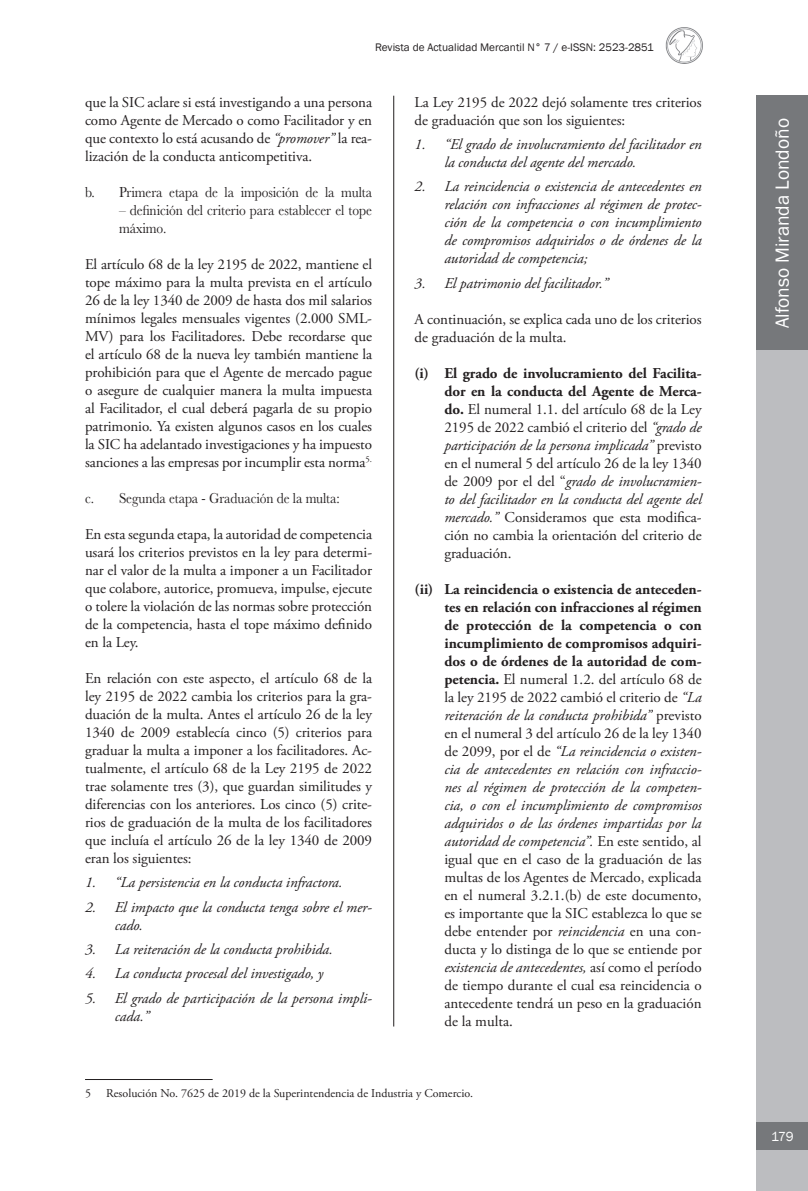
<style>
.page{position:relative;width:808px;height:1191px;background:#fff}
.page>*{position:absolute;margin:0;border:0;box-sizing:border-box;transform-origin:0 0}
.t1{font:19.5px "Franklin Gothic";color:#fff}
.t2{font:15px/18px "Adobe Garamond Pro";letter-spacing:-.005em;color:#231f20;text-align:justify}
.t3{font:italic 15px/18px "Adobe Garamond Pro";letter-spacing:-.005em;color:#231f20}
.t4{font:15px/18px "Baskerville MT Std";letter-spacing:-.005em;color:#231f20;scale:.9 1}
.t5{font:13.5px "Franklin Gothic";color:#fff}
.t6{font:12px "Adobe Garamond Pro";color:#231f20}
.t7{font:11.25px "Franklin Gothic";color:#231f20}
.s1{font-style:italic}
.s2{font-weight:700}
</style>
<div class="page">
<div style="left:757px;top:96px;width:51px;height:255px;background:#76787b"></div>
<div style="left:757px;top:351px;width:51px;height:840px;background:#bcbdc0"></div>
<div style="left:757px;top:1122px;width:51px;height:27px;background:#76787b"></div>
<img style="left:665px;top:27px;width:38px;height:36px">
<hr style="left:393px;top:96px;width:1px;height:930px;background:#231f20">
<hr style="left:85px;top:1079px;width:128px;height:1px;background:#231f20">
<p class="t7" style="left:375px;top:40px;width:280px">Revista de Actualidad Mercantil N° 7 / e-ISSN: 2523-2851</p>
<p class="t2" style="left:85px;top:93px;width:289px">que la SIC aclare si está investigando a una persona como Agente de Mercado o como Facilitador y en que contexto lo está acusando de <span class="s1">“promover”</span> la rea&shy;lización de la conducta anticompetitiva.</p>
<p class="t4" style="left:85px;top:183px;width:320px">b. Primera etapa de la imposición de la multa</p>
<p class="t4" style="left:119px;top:201px;width:283px">– definición del criterio para establecer el tope máximo.</p>
<p class="t2" style="left:85px;top:255px;width:289px">El artículo 68 de la ley 2195 de 2022, mantiene el tope máximo para la multa prevista en el artículo 26 de la ley 1340 de 2009 de hasta dos mil salarios mínimos legales mensuales vigentes (2.000 SML-MV) para los Facilitadores. Debe recordarse que el artículo 68 de la nueva ley también mantiene la prohibición para que el Agente de mercado pague o asegure de cualquier manera la multa impuesta al Facilitador, el cual deberá pagarla de su propio patrimonio. Ya existen algunos casos en los cuales la SIC ha adelantado investigaciones y ha impuesto sanciones a las empresas por incumplir esta norma<sup>5.</sup></p>
<p class="t4" style="left:85px;top:489px;width:285px">c. Segunda etapa - Graduación de la multa:</p>
<p class="t2" style="left:85px;top:525px;width:289px">En esta segunda etapa, la autoridad de competencia usará los criterios previstos en la ley para determi&shy;nar el valor de la multa a imponer a un Facilitador que colabore, autorice, promueva, impulse, ejecute o tolere la violación de las normas sobre protección de la competencia, hasta el tope máximo definido en la Ley.</p>
<p class="t2" style="left:85px;top:669px;width:289px">En relación con este aspecto, el artículo 68 de la ley 2195 de 2022 cambia los criterios para la gra&shy;duación de la multa. Antes el artículo 26 de la ley 1340 de 2009 establecía cinco (5) criterios para graduar la multa a imponer a los facilitadores. Ac&shy;tualmente, el artículo 68 de la Ley 2195 de 2022 trae solamente tres (3), que guardan similitudes y diferencias con los anteriores. Los cinco (5) crite&shy;rios de graduación de la multa de los facilitadores que incluía el artículo 26 de la ley 1340 de 2009 eran los siguientes:</p>
<p class="t3" style="left:85px;top:874px;width:259px">1. “La persistencia en la conducta infractora.</p>
<p class="t3" style="left:115px;top:898px;width:259px;text-indent:-30px">2. El impacto que la conducta tenga sobre el mer&shy;cado.</p>
<p class="t3" style="left:85px;top:940px;width:249px">3. La reiteración de la conducta prohibida.</p>
<p class="t3" style="left:85px;top:965px;width:240px">4. La conducta procesal del investigado, y</p>
<p class="t3" style="left:115px;top:989px;width:259px;text-indent:-30px">5. El grado de participación de la persona impli&shy;cada.”</p>
<p class="t2" style="left:415px;top:93px;width:289px">La Ley 2195 de 2022 dejó solamente tres criterios de graduación que son los siguientes:</p>
<p class="t3" style="left:444px;top:136px;width:259px;text-indent:-30px">1. “El grado de involucramiento del facilitador en la conducta del agente del mercado.</p>
<p class="t3" style="left:444px;top:178px;width:259px;text-align:justify;text-indent:-30px">2. La reincidencia o existencia de antecedentes en relación con infracciones al régimen de protec&shy;ción de la competencia o con incumplimiento de compromisos adquiridos o de órdenes de la autoridad de competencia;</p>
<p class="t3" style="left:415px;top:274px;width:195px">3. El patrimonio del facilitador.”</p>
<p class="t2" style="left:415px;top:310px;width:288px">A continuación, se explica cada uno de los criterios de graduación de la multa.</p>
<p class="t2" style="left:444px;top:364px;width:259px;text-indent:-30px"><span class="s2">(i) El grado de involucramiento del Facilita&shy;dor en la conducta del Agente de Merca&shy;do.</span> El numeral 1.1. del artículo 68 de la Ley 2195 de 2022 cambió el criterio del <span class="s1">“grado de participación de la persona implicada”</span> previsto en el numeral 5 del artículo 26 de la ley 1340 de 2009 por el del “<span class="s1">grado de involucramien&shy;to del facilitador en la conducta del agente del mercado.”</span> Consideramos que esta modifica&shy;ción no cambia la orientación del criterio de graduación.</p>
<p class="t2" style="left:444px;top:580px;width:259px;text-indent:-30px"><span class="s2">(ii) La reincidencia o existencia de anteceden&shy;tes en relación con infracciones al régimen de protección de la competencia o con incumplimiento de compromisos adquiri&shy;dos o de órdenes de la autoridad de com&shy;petencia.</span> El numeral 1.2. del artículo 68 de la ley 2195 de 2022 cambió el criterio de <span class="s1">“La reiteración de la conducta prohibida”</span> previsto en el numeral 3 del artículo 26 de la ley 1340 de 2099, por el de <span class="s1">“La reincidencia o existen&shy;cia de antecedentes en relación con infraccio&shy;nes al régimen de protección de la competen&shy;cia, o con el incumplimiento de compromisos adquiridos o de las órdenes impartidas por la autoridad de competencia”.</span> En este sentido, al igual que en el caso de la graduación de las multas de los Agentes de Mercado, explicada en el numeral 3.2.1.(b) de este documento, es importante que la SIC establezca lo que se debe entender por <span class="s1">reincidencia</span> en una con&shy;ducta y lo distinga de lo que se entiende por <span class="s1">existencia de antecedentes,</span> así como el período de tiempo durante el cual esa reincidencia o antecedente tendrá un peso en la graduación de la multa.</p>
<p class="t6" style="left:85px;top:1085px;width:7px">5</p>
<p class="t6" style="left:106px;top:1085px;width:368px">Resolución No. 7625 de 2019 de la Superintendencia de Industria y Comercio.</p>
<h1 class="t1" style="left:770px;top:328px;width:212px;rotate:-90deg">Alfonso Miranda Londoño</h1>
<p class="t5" style="left:771px;top:1127px;width:24px">179</p>
</div>
